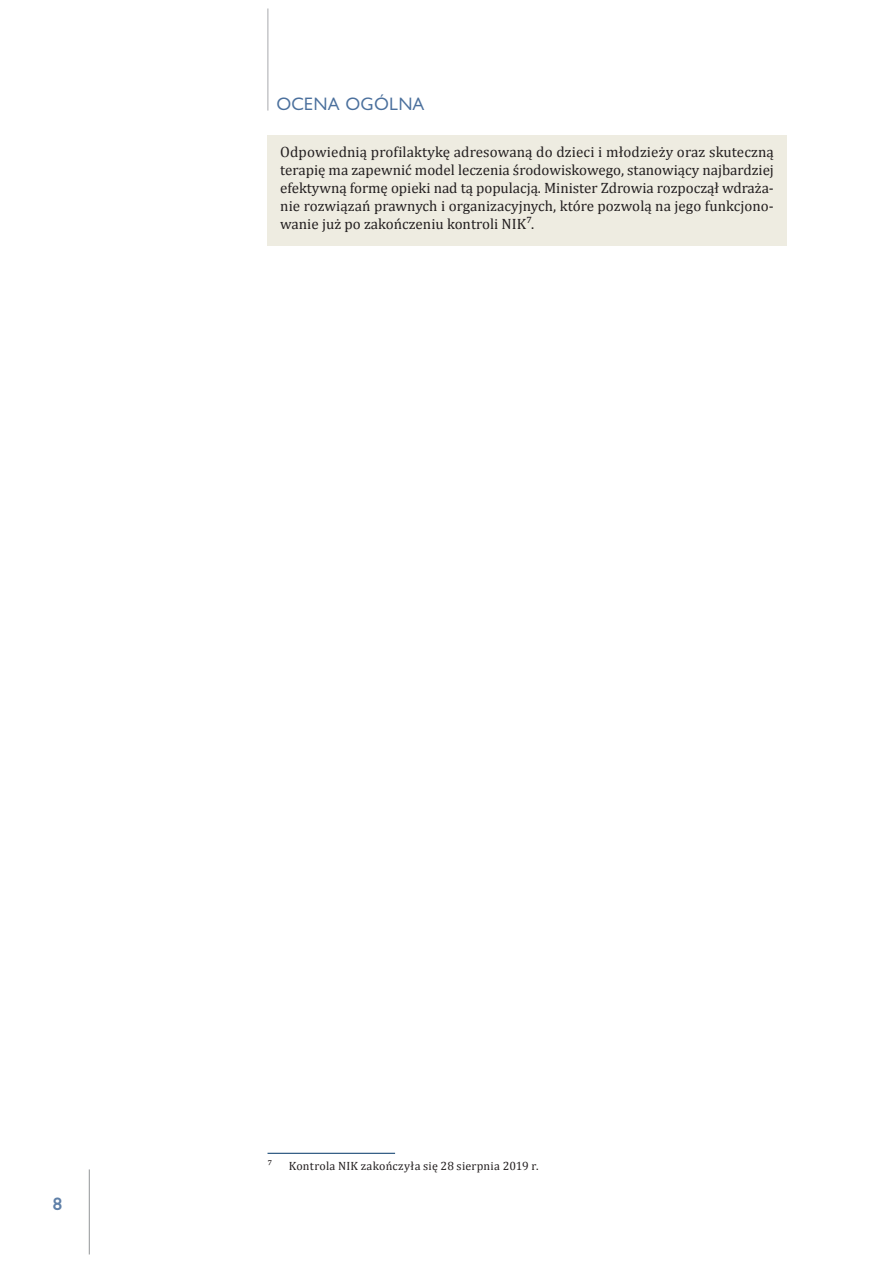
<style>
.page{position:relative;width:893px;height:1263px;background:#fff}
.page>*{position:absolute;margin:0;border:0;box-sizing:border-box;transform-origin:0 0}
.t1{font:16.5px "Gilead TTEFN";letter-spacing:.05em;color:#4b709d}
.t2{font:700 16.5px "Gilead TTEFN";color:#5f80a8}
.t3{font:15px/18px "Cambria";color:#231f20;text-align:justify}
.t4{font:12px "Cambria";letter-spacing:.02em;color:#231f20}
</style>
<div class="page">
<hr style="left:267px;top:9px;width:1px;height:102px;background:#a8a9ad">
<hr style="left:89px;top:1169px;width:1px;height:85px;background:#939598">
<div style="left:267px;top:135px;width:520px;height:111px;background:#eeece1"></div>
<hr style="left:267px;top:1153px;width:128px;height:1px;background:#003667">
<p class="t1" style="left:276px;top:93px;width:150px">OCENA OGÓLNA</p>
<p class="t3" style="left:280px;top:143px;width:495px">Odpowiednią profilaktykę adresowaną do dzieci i młodzieży oraz skuteczną terapię ma zapewnić model leczenia środowiskowego, stanowiący najbardziej efektywną formę opieki nad tą populacją. Minister Zdrowia rozpoczął wdraża&shy;nie rozwiązań prawnych i organizacyjnych, które pozwolą na jego funkcjono&shy;wanie już po zakończeniu kontroli NIK7.</p>
<p class="t2" style="left:53px;top:1193px;width:11px">8</p>
<p class="t4" style="left:267px;top:1159px;width:6px">7</p>
<p class="t4" style="left:289px;top:1159px;width:251px">Kontrola NIK zakończyła się 28 sierpnia 2019 r.</p>
</div>
